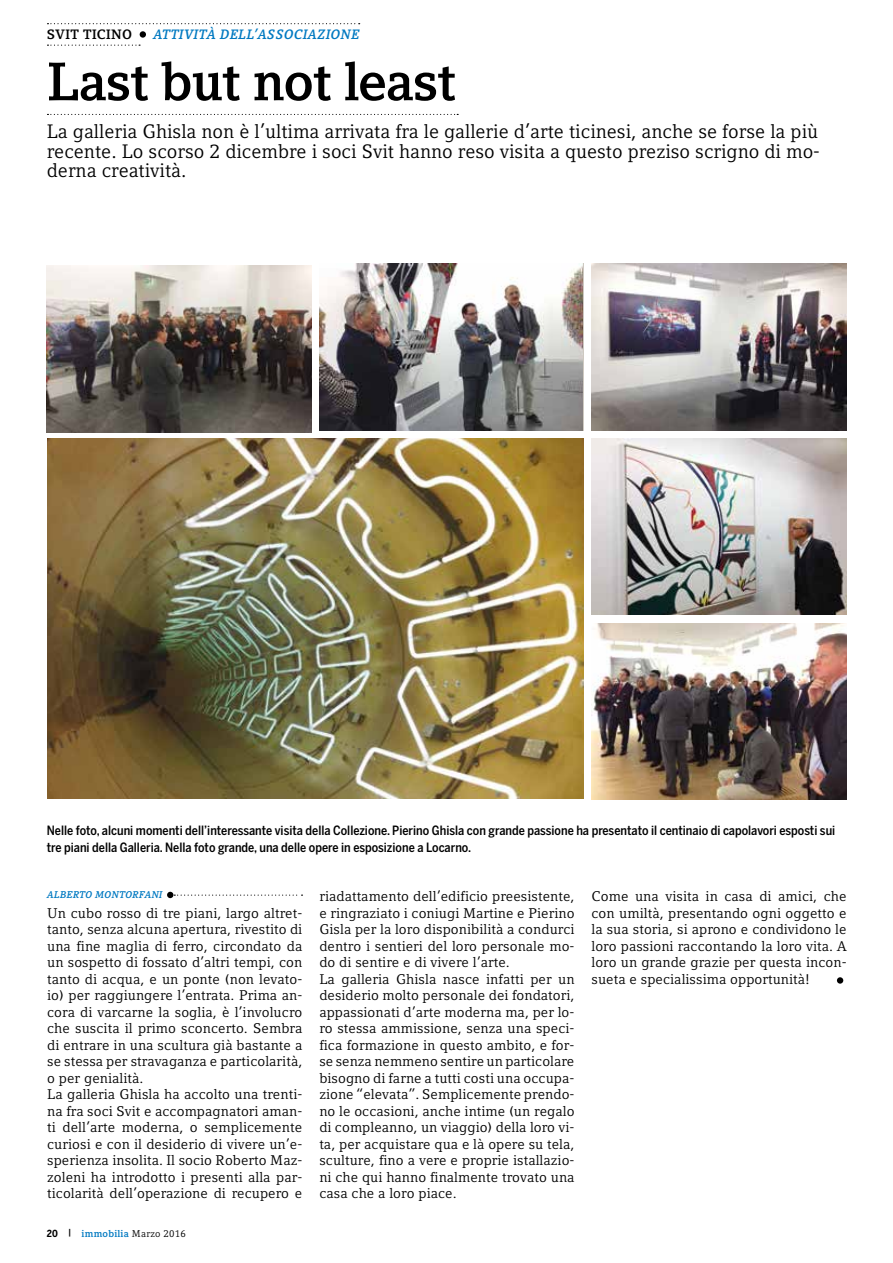
<style>
.page{position:relative;width:893px;height:1263px;background:#fff}
.page>*{position:absolute;margin:0;border:0;box-sizing:border-box;transform-origin:0 0}
.t1{font:700 53.4px "Compatil Letter LT Pro";letter-spacing:-.025em;color:#000}
.t2{font:19.35px/19.4px "Compatil Letter LT Pro";color:#000;text-align:justify}
.t3{font:13.95px/16.5px "Compatil Letter LT Pro";letter-spacing:.005em;color:#000}
.t4{font:italic 700 13.5px "Compatil Letter LT Pro";letter-spacing:.025em;color:#0079c1}
.t5{font:700 13.5px "Compatil Letter LT Pro";letter-spacing:.025em;color:#000}
.t6{font:500 12.75px/16.5px "Benton Sans Cond";color:#000}
.t7{font:700 9.75px "Compatil Letter LT Pro";letter-spacing:.025em;color:#0079c1}
.t8{font:italic 700 9.75px "Compatil Letter LT Pro";letter-spacing:.025em;color:#0079c1}
.s1{font-family:"Benton Sans Cond";color:#000}
.s2{color:#000}
.s3{font-weight:400;color:#000}
</style>
<div class="page">
<svg style="left:167px;top:892px;width:136px;height:6px"></svg>
<div style="left:837px;top:977px;width:6px;height:7px;background:#000;border-radius:50%"></div>
<svg style="left:47px;top:114px;width:411px;height:1px"></svg>
<svg style="left:47px;top:23px;width:313px;height:1px"></svg>
<svg style="left:47px;top:45px;width:93px;height:1px"></svg>
<div style="left:140px;top:31px;width:6px;height:7px;background:#000;border-radius:50%"></div>
<img style="left:47px;top:265px;width:265px;height:167px">
<img style="left:320px;top:264px;width:262px;height:167px">
<img style="left:591px;top:264px;width:256px;height:167px">
<img style="left:591px;top:439px;width:256px;height:175px">
<img style="left:591px;top:623px;width:256px;height:176px">
<img style="left:47px;top:439px;width:537px;height:360px">
<p class="t5" style="left:47px;top:27px;width:87px">SVIT TICINO</p>
<p class="t4" style="left:153px;top:27px;width:18px">ATTIVITà</p>
<p class="t4" style="left:220px;top:27px;width:10px">DELL</p>
<p class="t4" style="left:254px;top:27px;width:98px">’ASSOCIAZIONE</p>
<h1 class="t1" style="left:47px;top:50px;width:411px">Last but not least</h1>
<h2 class="t2" style="left:47px;top:122px;width:775px">La galleria Ghisla non è l’ultima arrivata fra le gallerie d’arte ticinesi, anche se forse la più recente. Lo scorso 2 dicembre i soci Svit hanno reso visita a questo preziso scrigno di mo&shy;derna creatività.</h2>
<p class="t6" style="left:47px;top:822px;width:790px">Nelle foto, alcuni momenti dell’interessante visita della Collezione. Pierino Ghisla con grande passione ha presentato il centinaio di capolavori esposti sui tre piani della Galleria. Nella foto grande, una delle opere in esposizione a Locarno.</p>
<p class="t8" style="left:47px;top:889px;width:15px">ALBE</p>
<p class="t8" style="left:73px;top:889px;width:84px">RTO MONTORFANI</p>
<p class="t3" style="left:47px;top:905px;width:257px">Un cubo rosso di tre piani, largo altret&shy;tanto, senza alcuna apertura, rivestito di una fine maglia di ferro, circondato da un sospetto di fossato d’altri tempi, con tanto di acqua, e un ponte (non levato&shy;io) per raggiungere l’entrata. Prima an&shy;cora di varcarne la soglia, è l’involucro che suscita il primo sconcerto. Sembra di entrare in una scultura già bastante a se stessa per stravaganza e particolarità, o per genialità.<br>La galleria Ghisla ha accolto una trenti&shy;na fra soci Svit e accompagnatori aman&shy;ti dell’arte moderna, o semplicemente curiosi e con il desiderio di vivere un’e&shy;sperienza insolita. Il socio Roberto Maz&shy;zoleni ha introdotto i presenti alla par&shy;ticolarità dell’operazione di recupero e</p>
<p class="t7" style="left:47px;top:1227px;width:141px"><span class="s1">20</span> <span class="s2">|</span> immobilia <span class="s3">Marzo 2016</span></p>
<p class="t3" style="left:319px;top:888px;width:257px">riadattamento dell’edificio preesistente, e ringraziato i coniugi Martine e Pierino Gisla per la loro disponibilità a condurci dentro i sentieri del loro personale mo&shy;do di sentire e di vivere l’arte.<br>La galleria Ghisla nasce infatti per un desiderio molto personale dei fondatori, appassionati d’arte moderna ma, per lo&shy;ro stessa ammissione, senza una speci&shy;fica formazione in questo ambito, e for&shy;se senza nemmeno sentire un particolare bisogno di farne a tutti costi una occupa&shy;zione “elevata”. Semplicemente prendo&shy;no le occasioni, anche intime (un regalo di compleanno, un viaggio) della loro vi&shy;ta, per acquistare qua e là opere su tela, sculture, fino a vere e proprie istallazio&shy;ni che qui hanno finalmente trovato una casa che a loro piace.</p>
<p class="t3" style="left:591px;top:888px;width:257px;text-align:justify">Come una visita in casa di amici, che con umiltà, presentando ogni oggetto e la sua storia, si aprono e condividono le loro passioni raccontando la loro vita. A loro un grande grazie per questa incon&shy;sueta e specialissima opportunità!</p>
</div>
